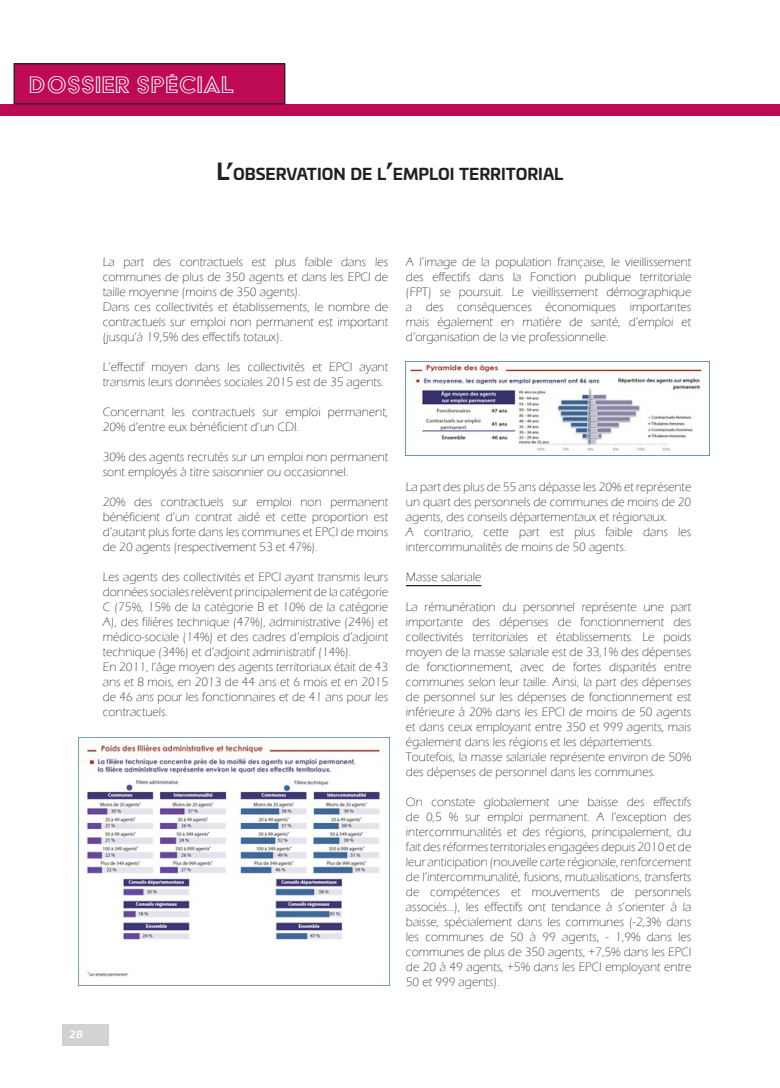
<style>
.page{position:relative;width:780px;height:1088px;background:#fff}
.page>*{position:absolute;margin:0;border:0;box-sizing:border-box;transform-origin:0 0}
.RUBRIQUE_BLANC{font:27.5px "Acier BAT Text Outline";color:#fff}
.titre_rubrique{font:700 15.75px "Univia Pro";color:#231f20}
.texte_deux_colonnes{font:300 12.5px/15px "Eras ITC";color:#231f20;text-align:justify}
.t1{font:600 11.25px "Eras ITC";color:#fff}
.s1{font-size:22.5px}
</style>
<div class="page">
<div style="left:62px;top:1025px;width:47px;height:21px;background:#d1d2d4"></div>
<hr style="left:406px;top:585px;width:75px;height:1px;background:#231f20">
<div style="left:0;top:104px;width:761px;height:11px;background:#be0a54"></div>
<div style="left:14px;top:64px;width:271px;height:40px;background:#be0a54"></div>
<div style="left:14px;top:63px;width:271px;height:41px;border:1px solid #231f20"></div>
<div style="left:762px;top:104px;width:18px;height:11px;background:#be0a54"></div>
<img style="left:79px;top:738px;width:311px;height:247px">
<img style="left:406px;top:361px;width:303px;height:94px">
<p class="RUBRIQUE_BLANC" style="left:29px;top:70px;width:207px">DOSSIER SPÉCIAL</p>
<p class="titre_rubrique" style="left:216px;top:161px;width:348px"><span class="s1">L’</span>OBSERVATION DE L<span class="s1">’</span>EMPLOI TERRITORIAL</p>
<p class="t1" style="left:69px;top:1028px;width:15px">28</p>
<p class="texte_deux_colonnes" style="left:103px;top:254px;width:287px">La part des contractuels est plus faible dans les communes de plus de 350 agents et dans les EPCI de taille moyenne (moins de 350 agents).</p>
<p class="texte_deux_colonnes" style="left:103px;top:299px;width:287px">Dans ces collectivités et établissements, le nombre de contractuels sur emploi non permanent est important (jusqu’à 19,5% des effectifs totaux).</p>
<p class="texte_deux_colonnes" style="left:103px;top:359px;width:287px">L’effectif moyen dans les collectivités et EPCI ayant transmis leurs données sociales 2015 est de 35 agents.</p>
<p class="texte_deux_colonnes" style="left:103px;top:404px;width:287px">Concernant les contractuels sur emploi permanent,<br>20% d’entre eux bénéficient d’un CDI.</p>
<p class="texte_deux_colonnes" style="left:103px;top:449px;width:287px">30% des agents recrutés sur un emploi non permanent sont employés à titre saisonnier ou occasionnel.</p>
<p class="texte_deux_colonnes" style="left:103px;top:494px;width:287px">20% des contractuels sur emploi non permanent bénéficient d’un contrat aidé et cette proportion est d’autant plus forte dans les communes et EPCI de moins de 20 agents (respectivement 53 et 47%).</p>
<p class="texte_deux_colonnes" style="left:103px;top:569px;width:287px">Les agents des collectivités et EPCI ayant transmis leurs données sociales relèvent principalement de la catégorie C (75%, 15% de la catégorie B et 10% de la catégorie A), des filières technique (47%), administrative (24%) et médico-sociale (14%) et des cadres d’emplois d’adjoint technique (34%) et d’adjoint administratif (14%).</p>
<p class="texte_deux_colonnes" style="left:103px;top:659px;width:287px">En 2011, l’âge moyen des agents territoriaux était de 43 ans et 8 mois, en 2013 de 44 ans et 6 mois et en 2015 de 46 ans pour les fonctionnaires et de 41 ans pour les contractuels.</p>
<p class="texte_deux_colonnes" style="left:406px;top:254px;width:287px">A l’image de la population française, le vieillissement des effectifs dans la Fonction publique territoriale (FPT) se poursuit. Le vieillissement démographique a des conséquences économiques importantes mais également en matière de santé, d’emploi et d’organisation de la vie professionnelle.</p>
<p class="texte_deux_colonnes" style="left:406px;top:479px;width:287px">La part des plus de 55 ans dépasse les 20% et représente un quart des personnels de communes de moins de 20 agents, des conseils départementaux et régionaux.</p>
<p class="texte_deux_colonnes" style="left:406px;top:524px;width:287px">A contrario, cette part est plus faible dans les intercommunalités de moins de 50 agents.</p>
<p class="texte_deux_colonnes" style="left:406px;top:569px;width:77px">Masse salariale</p>
<p class="texte_deux_colonnes" style="left:406px;top:599px;width:287px">La rémunération du personnel représente une part importante des dépenses de fonctionnement des collectivités territoriales et établissements. Le poids moyen de la masse salariale est de 33,1% des dépenses de fonctionnement, avec de fortes disparités entre communes selon leur taille. Ainsi, la part des dépenses de personnel sur les dépenses de fonctionnement est inférieure à 20% dans les EPCI de moins de 50 agents et dans ceux employant entre 350 et 999 agents, mais également dans les régions et les départements.</p>
<p class="texte_deux_colonnes" style="left:406px;top:749px;width:287px">Toutefois, la masse salariale représente environ de 50% des dépenses de personnel dans les communes.</p>
<p class="texte_deux_colonnes" style="left:406px;top:794px;width:287px">On constate globalement une baisse des effectifs de 0,5 % sur emploi permanent. A l’exception des intercommunalités et des régions, principalement, du fait des réformes territoriales engagées depuis 2010 et de leur anticipation (nouvelle carte régionale, renforcement de l’intercommunalité, fusions, mutualisations, transferts de compétences et mouvements de personnels associés…), les effectifs ont tendance à s’orienter à la baisse, spécialement dans les communes (-2,3% dans les communes de 50 à 99 agents, - 1,9% dans les communes de plus de 350 agents, +7,5% dans les EPCI de 20 à 49 agents, +5% dans les EPCI employant entre 50 et 999 agents).</p>
</div>
